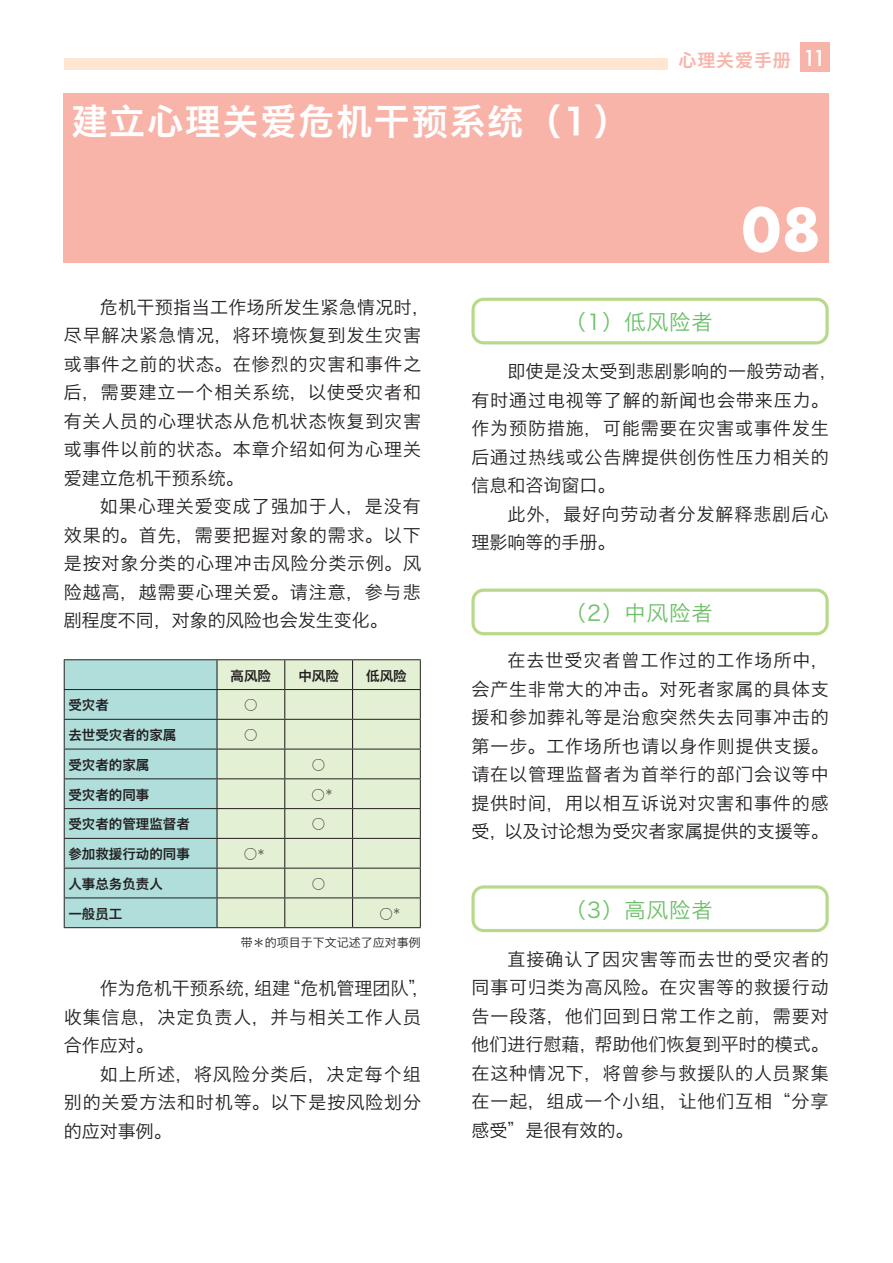
<style>
.page{position:relative;width:893px;height:1263px;background:#fff}
.page>*{position:absolute;margin:0;border:0;box-sizing:border-box;transform-origin:0 0}
.t1{font:64.5px "Futura T Bold";color:#fff}
.t2{font:36px "Hiragino Sans GB W6";letter-spacing:.05em;color:#fff}
.t3{font:21.3px "Hiragino Sans GB W3";letter-spacing:.05em;color:#6bc067}
.本文_字下げ{font:18px/28.5px "Hiragino Sans GB W3";letter-spacing:.05em;color:#231f20;text-align:justify}
.本文_字下げ-2{font:18px/28.5px "Hiragino Sans GB W3";color:#231f20}
.t4{font:18px "Hiragino Sans GB W6";letter-spacing:.05em;color:#f9b4aa}
.t5{font:13.5px "Hiragino Sans GB W6";color:#231f20}
.t6{font:13.5px "Hiragino Sans GB W3";color:#231f20}
.t7{font:12px "Hiragino Sans GB W3";color:#231f20}
.s1{font-family:"Futura";font-weight:500;font-size:21.3px;color:#fff}
</style>
<div class="page">
<div style="left:800px;top:43px;width:29px;height:29px;background:#f9b4aa"></div>
<div style="left:64px;top:58px;width:604px;height:12px;background:#fee6d3"></div>
<div style="left:64px;top:94px;width:765px;height:169px;background:#f9b4aa"></div>
<div style="left:471px;top:298px;width:358px;height:46px;border:3px solid #b8d989;border-radius:11px"></div>
<div style="left:471px;top:588px;width:358px;height:47px;border:3px solid #b8d989;border-radius:11px"></div>
<div style="left:471px;top:885px;width:358px;height:47px;border:3px solid #b8d989;border-radius:11px"></div>
<div style="left:218px;top:660px;width:202px;height:267px;background:#e4f0d4"></div>
<hr style="left:216px;top:660px;width:2px;height:29px;background:#231f20">
<hr style="left:216px;top:690px;width:2px;height:29px;background:#231f20">
<hr style="left:216px;top:720px;width:2px;height:29px;background:#231f20">
<hr style="left:216px;top:749px;width:2px;height:29px;background:#231f20">
<hr style="left:216px;top:779px;width:2px;height:29px;background:#231f20">
<hr style="left:216px;top:809px;width:2px;height:29px;background:#231f20">
<hr style="left:216px;top:839px;width:2px;height:29px;background:#231f20">
<hr style="left:216px;top:868px;width:2px;height:29px;background:#231f20">
<hr style="left:216px;top:898px;width:2px;height:29px;background:#231f20">
<svg style="left:284px;top:660px;width:1px;height:267px"></svg>
<svg style="left:352px;top:660px;width:1px;height:267px"></svg>
<hr style="left:64px;top:659px;width:153px;height:1px;background:#231f20">
<hr style="left:217px;top:659px;width:68px;height:1px;background:#231f20">
<hr style="left:285px;top:659px;width:68px;height:1px;background:#231f20">
<hr style="left:353px;top:659px;width:68px;height:1px;background:#231f20">
<hr style="left:217px;top:689px;width:68px;height:1px;background:#231f20">
<hr style="left:285px;top:689px;width:68px;height:1px;background:#231f20">
<hr style="left:353px;top:689px;width:68px;height:1px;background:#231f20">
<hr style="left:217px;top:719px;width:68px;height:1px;background:#231f20">
<hr style="left:285px;top:719px;width:68px;height:1px;background:#231f20">
<hr style="left:353px;top:719px;width:68px;height:1px;background:#231f20">
<hr style="left:217px;top:749px;width:68px;height:1px;background:#231f20">
<hr style="left:285px;top:749px;width:68px;height:1px;background:#231f20">
<hr style="left:353px;top:749px;width:68px;height:1px;background:#231f20">
<hr style="left:217px;top:778px;width:68px;height:1px;background:#231f20">
<hr style="left:285px;top:778px;width:68px;height:1px;background:#231f20">
<hr style="left:353px;top:778px;width:68px;height:1px;background:#231f20">
<hr style="left:217px;top:808px;width:68px;height:1px;background:#231f20">
<hr style="left:285px;top:808px;width:68px;height:1px;background:#231f20">
<hr style="left:353px;top:808px;width:68px;height:1px;background:#231f20">
<hr style="left:217px;top:838px;width:68px;height:1px;background:#231f20">
<hr style="left:285px;top:838px;width:68px;height:1px;background:#231f20">
<hr style="left:353px;top:838px;width:68px;height:1px;background:#231f20">
<hr style="left:217px;top:868px;width:68px;height:1px;background:#231f20">
<hr style="left:285px;top:868px;width:68px;height:1px;background:#231f20">
<hr style="left:353px;top:868px;width:68px;height:1px;background:#231f20">
<svg style="left:64px;top:660px;width:153px;height:267px;background:#a9d6d3"></svg>
<hr style="left:217px;top:897px;width:68px;height:1px;background:#231f20">
<hr style="left:285px;top:897px;width:68px;height:1px;background:#231f20">
<hr style="left:353px;top:897px;width:68px;height:1px;background:#231f20">
<svg style="left:420px;top:660px;width:1px;height:267px"></svg>
<hr style="left:64px;top:927px;width:153px;height:1px;background:#231f20">
<hr style="left:217px;top:927px;width:68px;height:1px;background:#231f20">
<hr style="left:285px;top:927px;width:68px;height:1px;background:#231f20">
<hr style="left:353px;top:927px;width:68px;height:1px;background:#231f20">
<p class="t2" style="left:71px;top:98px;width:560px">建立心理关爱危机干预系统（1）</p>
<p class="t4" style="left:678px;top:48px;width:149px">心理关爱手册 <span class="s1">11</span></p>
<p class="t1" style="left:742px;top:191px;width:80px">08</p>
<p class="本文_字下げ" style="left:64px;top:292px;width:368px;text-align:left;text-indent:36px">危机干预指当工作场所发生紧急情况时，尽早解决紧急情况，将环境恢复到发生灾害或事件之前的状态。在惨烈的灾害和事件之后，需要建立一个相关系统，以使受灾者和有关人员的心理状态从危机状态恢复到灾害或事件以前的状态。本章介绍如何为心理关爱建立危机干预系统。</p>
<p class="本文_字下げ" style="left:64px;top:492px;width:359px;text-indent:36px">如果心理关爱变成了强加于人，是没有效果的。首先，需要把握对象的需求。以下是按对象分类的心理冲击风险分类示例。风险越高，越需要心理关爱。请注意，参与悲剧程度不同，对象的风险也会发生变化。</p>
<p class="t5" style="left:231px;top:667px;width:42px">高风险</p>
<p class="t5" style="left:298px;top:667px;width:42px">中风险</p>
<p class="t5" style="left:366px;top:667px;width:42px">低风险</p>
<p class="t5" style="left:68px;top:696px;width:42px">受灾者</p>
<p class="t6" style="left:244px;top:697px;width:15px">○</p>
<p class="t5" style="left:68px;top:726px;width:110px">去世受灾者的家属</p>
<p class="t6" style="left:244px;top:727px;width:15px">○</p>
<p class="t5" style="left:68px;top:756px;width:83px">受灾者的家属</p>
<p class="t6" style="left:312px;top:756px;width:15px">○</p>
<p class="t5" style="left:68px;top:786px;width:83px">受灾者的同事</p>
<p class="t6" style="left:312px;top:786px;width:23px">○<sup>＊</sup></p>
<p class="t5" style="left:68px;top:815px;width:123px">受灾者的管理监督者</p>
<p class="t6" style="left:312px;top:816px;width:15px">○</p>
<p class="t5" style="left:68px;top:845px;width:123px">参加救援行动的同事</p>
<p class="t6" style="left:244px;top:846px;width:23px">○<sup>＊</sup></p>
<p class="t5" style="left:68px;top:875px;width:96px">人事总务负责人</p>
<p class="t6" style="left:312px;top:875px;width:15px">○</p>
<p class="t5" style="left:68px;top:905px;width:56px">一般员工</p>
<p class="t6" style="left:379px;top:905px;width:23px">○<sup>＊</sup></p>
<p class="t7" style="left:241px;top:935px;width:181px">带＊的项目于下文记述了应对事例</p>
<p class="本文_字下げ-2" style="left:64px;top:974px;width:368px;text-indent:36px">作为危机干预系统，组建“危机管理团队”，收集信息，决定负责人，并与相关工作人员合作应对。</p>
<p class="本文_字下げ" style="left:64px;top:1059px;width:359px;text-indent:36px">如上所述，将风险分类后，决定每个组别的关爱方法和时机等。以下是按风险划分的应对事例。</p>
<p class="t3" style="left:565px;top:309px;width:149px">（1）低风险者</p>
<p class="本文_字下げ" style="left:471px;top:357px;width:368px;text-align:left;text-indent:36px">即使是没太受到悲剧影响的一般劳动者，有时通过电视等了解的新闻也会带来压力。作为预防措施，可能需要在灾害或事件发生后通过热线或公告牌提供创伤性压力相关的信息和咨询窗口。</p>
<p class="本文_字下げ" style="left:471px;top:499px;width:359px;text-indent:36px">此外，最好向劳动者分发解释悲剧后心理影响等的手册。</p>
<p class="t3" style="left:565px;top:600px;width:149px">（2）中风险者</p>
<p class="本文_字下げ" style="left:471px;top:646px;width:359px;text-indent:36px">在去世受灾者曾工作过的工作场所中，会产生非常大的冲击。对死者家属的具体支援和参加葬礼等是治愈突然失去同事冲击的第一步。工作场所也请以身作则提供支援。请在以管理监督者为首举行的部门会议等中提供时间，用以相互诉说对灾害和事件的感受，以及讨论想为受灾者家属提供的支援等。</p>
<p class="t3" style="left:565px;top:897px;width:149px">（3）高风险者</p>
<p class="本文_字下げ" style="left:471px;top:944px;width:359px;text-indent:36px">直接确认了因灾害等而去世的受灾者的同事可归类为高风险。在灾害等的救援行动告一段落，他们回到日常工作之前，需要对他们进行慰藉，帮助他们恢复到平时的模式。在这种情况下，将曾参与救援队的人员聚集在一起，组成一个小组，让他们互相“分享感受”是很有效的。</p>
</div>
